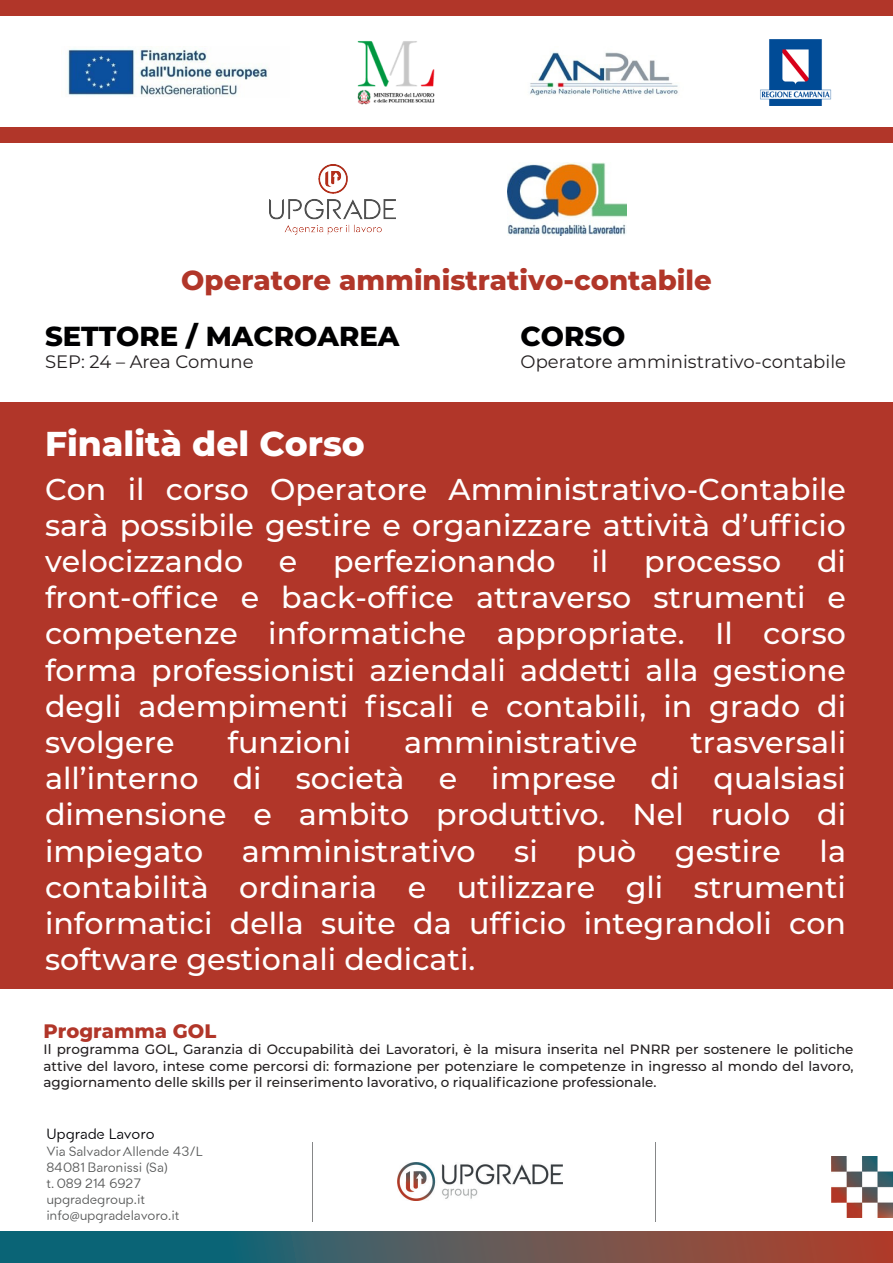
<style>
.page{position:relative;width:893px;height:1263px;background:#fff}
.page>*{position:absolute;margin:0;border:0;box-sizing:border-box;transform-origin:0 0}
.t1{font:800 34.5px "Montserrat";color:#fff}
.t2{font:500 30.15px/36.2px "Montserrat";color:#fff;text-align:justify}
.t3{font:800 27.45px "Montserrat";color:#b13629}
.t4{font:800 27.45px "Montserrat";color:#000001}
.t5{font:800 19.5px "Montserrat";color:#b13629}
.t6{font:18px "Montserrat";color:#231f20}
.t7{font:15px "Medel";color:#010105}
.t8{font:500 13.5px/16.2px "Montserrat";color:#231f20;text-align:justify}
.t9{font:13.5px/16.2px "Medel";color:#585959}
.s1{font-family:"Myriad Pro"}
</style>
<div class="page">
<img style="left:397px;top:1163px;width:166px;height:37px">
<img style="left:832px;top:1156px;width:61px;height:61px">
<svg style="left:0;top:1232px;width:893px;height:31px;background:#545859"></svg>
<hr style="left:312px;top:1142px;width:1px;height:79px;background:#868788">
<hr style="left:655px;top:1142px;width:1px;height:79px;background:#868788">
<div style="left:0;top:0;width:892px;height:16px;background:#b13629"></div>
<img style="left:530px;top:52px;width:148px;height:44px">
<img style="left:269px;top:164px;width:126px;height:70px">
<img style="left:507px;top:163px;width:120px;height:73px">
<img style="left:67px;top:48px;width:201px;height:49px">
<img style="left:760px;top:39px;width:72px;height:66px">
<img style="left:357px;top:41px;width:78px;height:64px">
<div style="left:0;top:127px;width:893px;height:16px;background:#b13629"></div>
<div style="left:0;top:402px;width:893px;height:587px;background:#b13629"></div>
<p class="t3" style="left:181px;top:260px;width:532px">Operatore amministrativo-contabile</p>
<p class="t4" style="left:45px;top:316px;width:356px">SETTORE / MACROAREA</p>
<p class="t6" style="left:45px;top:349px;width:210px">SEP: 24 – Area Comune</p>
<p class="t4" style="left:521px;top:316px;width:106px">CORSO</p>
<p class="t6" style="left:521px;top:349px;width:327px">Operatore amministrativo-contabile</p>
<p class="t1" style="left:45px;top:418px;width:321px">Finalità del Corso</p>
<p class="t2" style="left:45px;top:470px;width:803px">Con il corso Operatore Amministrativo-Contabile sarà possibile gestire e organizzare attività d’ufficio velocizzando e perfezionando il processo di front-office e back-office attraverso strumenti e competenze informatiche appropriate. Il corso forma professionisti aziendali addetti alla gestione degli adempimenti fiscali e contabili, in grado di svolgere</p>
<p class="t2" style="left:45px;top:723px;width:803px;text-indent:645px">trasversali all’interno di società e imprese di qualsiasi dimensione e ambito produttivo. Nel ruolo di impiegato</p>
<p class="t2" style="left:227px;top:723px;width:125px">funzioni</p>
<p class="t2" style="left:404px;top:723px;width:235px">amministrative</p>
<p class="t2" style="left:242px;top:831px;width:235px">amministrativo</p>
<p class="t2" style="left:514px;top:831px;width:25px">si</p>
<p class="t2" style="left:576px;top:831px;width:62px">può</p>
<p class="t2" style="left:675px;top:831px;width:108px">gestire</p>
<p class="t2" style="left:45px;top:831px;width:802px;text-indent:775px">la contabilità ordinaria e utilizzare gli strumenti informatici della suite da ufficio integrandoli con software gestionali dedicati.</p>
<p class="t5" style="left:44px;top:1017px;width:174px">Programma GOL</p>
<p class="t8" style="left:44px;top:1041px;width:812px">Il programma GOL, Garanzia di Occupabilità dei Lavoratori, è la misura inserita nel PNRR per sostenere le politiche attive del lavoro, intese come percorsi di: formazione per potenziare le competenze in ingresso al mondo del lavoro, aggiornamento delle skills per il reinserimento lavorativo, o riqualificazione professionale.</p>
<p class="t7" style="left:46px;top:1126px;width:110px">Upgrade Lavoro</p>
<p class="t9" style="left:46px;top:1143px;width:158px">Via Salvador Allende 43/L<br>84081 Baronissi <span class="s1">(</span>Sa<span class="s1">)<br></span>t. 089 214 6927 upgradegroup.it info<span class="s1">@</span>upgradelavoro.it</p>
</div>
